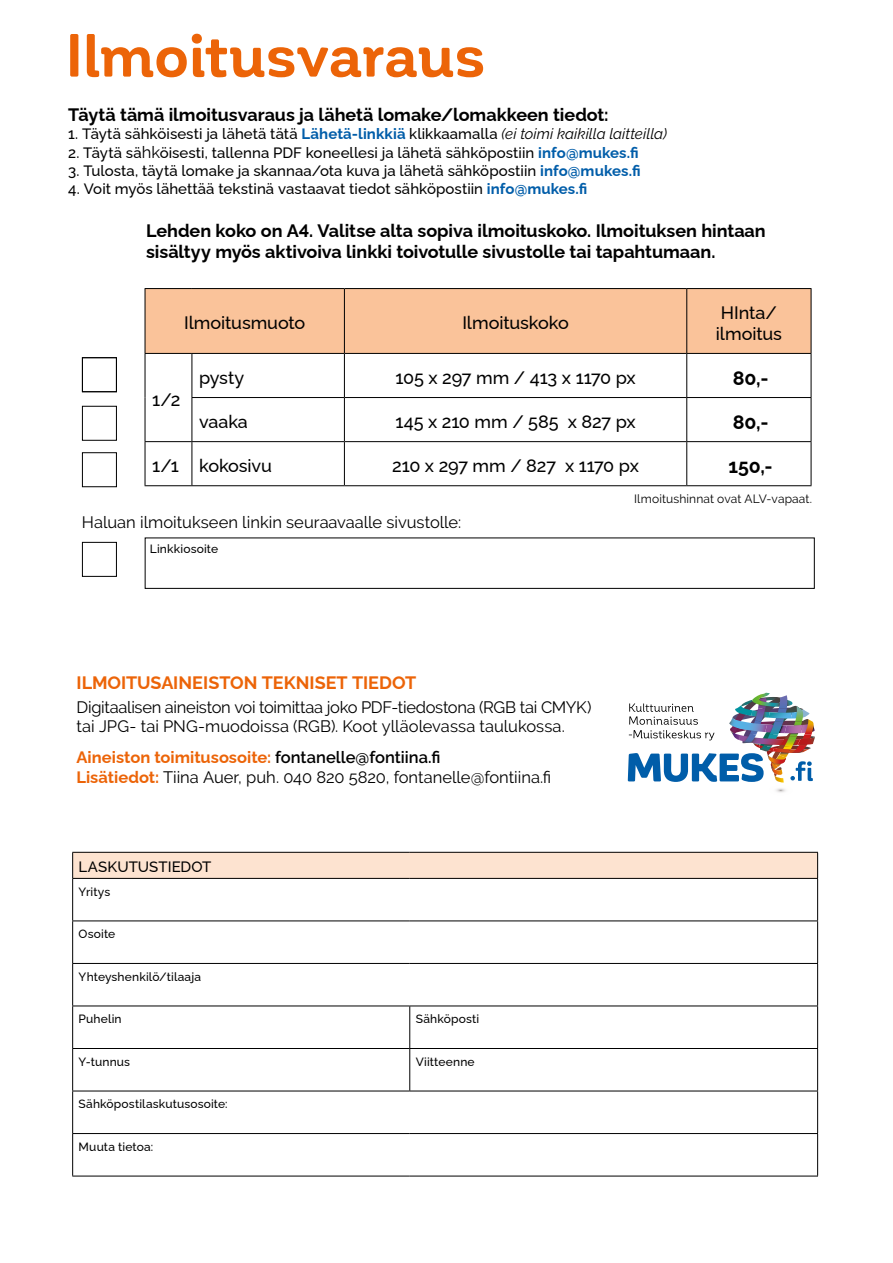
<style>
.page{position:relative;width:893px;height:1263px;background:#fff}
.page>*{position:absolute;margin:0;border:0;box-sizing:border-box;transform-origin:0 0}
.t1{font:700 60px "Corporative Soft";letter-spacing:-.01em;color:#ec6408}
.Leipis{font:700 19.5px "Raleway";letter-spacing:-.005em;color:#000}
.Leipis-2{font:700 18px/21px "Raleway";color:#000}
.Leipis-3{font:500 18px/21.6px "Raleway";letter-spacing:-.005em;color:#000}
.Leipis_A{font:700 18px "Raleway";color:#ec6408}
.Leipis_A-2{font:16.5px/19.8px "Raleway";letter-spacing:-.005em;color:#000}
.Leipis_A-3{font:500 15px "Raleway";letter-spacing:.005em;color:#000}
.Leipis-4{font:500 15px "Raleway";letter-spacing:.005em;color:#000}
.Leipis-5{font:500 12px "Raleway";letter-spacing:.015em;color:#000}
.Leipis-6{font:12px "Raleway";letter-spacing:.01em;color:#000}
.s1{font-weight:700;color:#005da9}
.s2{font-weight:400;font-style:italic}
.s3{font-weight:400;font-size:16.5px}
.s4{font-weight:700;color:#ec6408}
.s5{font-weight:600}
</style>
<div class="page">
<div style="left:146px;top:289px;width:665px;height:64px;background:#fac39a"></div>
<hr style="left:145px;top:288px;width:47px;height:1px;background:#000">
<hr style="left:145px;top:289px;width:1px;height:64px;background:#000">
<hr style="left:192px;top:288px;width:152px;height:1px;background:#000">
<hr style="left:344px;top:288px;width:343px;height:1px;background:#000">
<hr style="left:344px;top:289px;width:1px;height:64px;background:#000">
<hr style="left:687px;top:288px;width:124px;height:1px;background:#000">
<hr style="left:686px;top:289px;width:1px;height:64px;background:#000">
<hr style="left:811px;top:289px;width:1px;height:64px;background:#000">
<hr style="left:145px;top:353px;width:47px;height:1px;background:#000">
<hr style="left:145px;top:354px;width:1px;height:43px;background:#000">
<hr style="left:192px;top:353px;width:152px;height:1px;background:#000">
<hr style="left:191px;top:354px;width:1px;height:43px;background:#000">
<hr style="left:344px;top:353px;width:343px;height:1px;background:#000">
<hr style="left:344px;top:354px;width:1px;height:43px;background:#000">
<hr style="left:687px;top:353px;width:124px;height:1px;background:#000">
<hr style="left:686px;top:354px;width:1px;height:43px;background:#000">
<hr style="left:811px;top:354px;width:1px;height:43px;background:#000">
<hr style="left:145px;top:397px;width:1px;height:44px;background:#000">
<hr style="left:191px;top:397px;width:153px;height:1px;background:#000">
<hr style="left:191px;top:398px;width:1px;height:43px;background:#000">
<hr style="left:344px;top:397px;width:343px;height:1px;background:#000">
<hr style="left:344px;top:398px;width:1px;height:43px;background:#000">
<hr style="left:687px;top:397px;width:124px;height:1px;background:#000">
<hr style="left:686px;top:398px;width:1px;height:43px;background:#000">
<hr style="left:811px;top:398px;width:1px;height:43px;background:#000">
<hr style="left:145px;top:441px;width:47px;height:1px;background:#000">
<hr style="left:145px;top:442px;width:1px;height:43px;background:#000">
<hr style="left:192px;top:441px;width:152px;height:1px;background:#000">
<hr style="left:191px;top:442px;width:1px;height:43px;background:#000">
<hr style="left:344px;top:441px;width:343px;height:1px;background:#000">
<hr style="left:344px;top:442px;width:1px;height:43px;background:#000">
<hr style="left:687px;top:441px;width:124px;height:1px;background:#000">
<hr style="left:686px;top:442px;width:1px;height:43px;background:#000">
<hr style="left:811px;top:442px;width:1px;height:43px;background:#000">
<hr style="left:145px;top:485px;width:47px;height:1px;background:#000">
<hr style="left:192px;top:485px;width:152px;height:1px;background:#000">
<hr style="left:344px;top:485px;width:343px;height:1px;background:#000">
<hr style="left:687px;top:485px;width:124px;height:1px;background:#000">
<div style="left:145px;top:537px;width:670px;height:52px;border:1px solid #000"></div>
<div style="left:82px;top:357px;width:35px;height:35px;border:1px solid #000"></div>
<div style="left:82px;top:406px;width:35px;height:35px;border:1px solid #000"></div>
<div style="left:82px;top:452px;width:35px;height:35px;border:1px solid #000"></div>
<div style="left:82px;top:542px;width:35px;height:35px;border:1px solid #000"></div>
<img style="left:628px;top:693px;width:187px;height:100px">
<div style="left:73px;top:852px;width:745px;height:26px;background:#fde3d0"></div>
<hr style="left:72px;top:852px;width:338px;height:1px;background:#000">
<svg style="left:72px;top:853px;width:1px;height:25px"></svg>
<hr style="left:410px;top:852px;width:408px;height:1px;background:#000">
<svg style="left:817px;top:853px;width:1px;height:25px"></svg>
<hr style="left:72px;top:878px;width:338px;height:1px;background:#000">
<hr style="left:72px;top:879px;width:1px;height:41px;background:#000">
<hr style="left:410px;top:878px;width:408px;height:1px;background:#000">
<hr style="left:817px;top:879px;width:1px;height:41px;background:#000">
<hr style="left:72px;top:920px;width:338px;height:1px;background:#000">
<hr style="left:72px;top:921px;width:1px;height:42px;background:#000">
<hr style="left:410px;top:920px;width:408px;height:1px;background:#000">
<hr style="left:817px;top:921px;width:1px;height:42px;background:#000">
<hr style="left:72px;top:963px;width:338px;height:1px;background:#000">
<hr style="left:72px;top:964px;width:1px;height:41px;background:#000">
<hr style="left:410px;top:963px;width:408px;height:1px;background:#000">
<hr style="left:817px;top:964px;width:1px;height:41px;background:#000">
<hr style="left:72px;top:1005px;width:338px;height:1px;background:#000">
<hr style="left:72px;top:1006px;width:1px;height:42px;background:#000">
<hr style="left:410px;top:1005px;width:408px;height:1px;background:#000">
<hr style="left:409px;top:1006px;width:1px;height:42px;background:#000">
<hr style="left:817px;top:1006px;width:1px;height:42px;background:#000">
<hr style="left:72px;top:1048px;width:338px;height:1px;background:#000">
<hr style="left:72px;top:1049px;width:1px;height:42px;background:#000">
<hr style="left:410px;top:1048px;width:408px;height:1px;background:#000">
<hr style="left:409px;top:1049px;width:1px;height:42px;background:#000">
<hr style="left:817px;top:1049px;width:1px;height:42px;background:#000">
<hr style="left:72px;top:1091px;width:338px;height:1px;background:#000">
<hr style="left:72px;top:1091px;width:1px;height:42px;background:#000">
<hr style="left:410px;top:1091px;width:408px;height:1px;background:#000">
<hr style="left:817px;top:1091px;width:1px;height:42px;background:#000">
<hr style="left:72px;top:1133px;width:338px;height:1px;background:#000">
<hr style="left:72px;top:1134px;width:1px;height:42px;background:#000">
<hr style="left:410px;top:1133px;width:408px;height:1px;background:#000">
<hr style="left:817px;top:1134px;width:1px;height:42px;background:#000">
<hr style="left:72px;top:1176px;width:338px;height:1px;background:#000">
<hr style="left:410px;top:1176px;width:408px;height:1px;background:#000">
<p class="t1" style="left:65px;top:23px;width:422px">Ilmoitusvaraus</p>
<p class="Leipis-2" style="left:68px;top:102px;width:542px">Täytä tämä ilmoitusvaraus ja lähetä lomake/lomakkeen tiedot:</p>
<p class="Leipis_A-3" style="left:68px;top:121px;width:600px">1. Täytä sähköisesti ja lähetä tätä <span class="s1">Lähetä-linkkiä</span> klikkaamalla <span class="s2">(ei toimi kaikilla laitteilla)</span></p>
<p class="Leipis_A-3" style="left:68px;top:141px;width:572px">2. Täytä sä<span class="s3">hk</span>öisesti, tallenna PDF koneellesi ja lähetä sähköpostiin <span class="s1">info@mukes.fi</span></p>
<p class="Leipis_A-3" style="left:68px;top:159px;width:574px">3. Tulosta, täytä lomake ja skannaa/ota kuva ja lähetä sähköpostiin <span class="s1">info@mukes.fi</span></p>
<p class="Leipis_A-3" style="left:68px;top:177px;width:521px">4. Voit myös lähettää tekstinä vastaavat tiedot sähköpostiin <span class="s1">info@mukes.fi</span></p>
<p class="Leipis-2" style="left:146px;top:218px;width:621px">Lehden koko on A4. Valitse alta sopiva ilmoituskoko. Ilmoituksen hintaan sisältyy myös aktivoiva linkki toivotulle sivustolle tai tapahtumaan.</p>
<p class="Leipis-3" style="left:184px;top:310px;width:123px">Ilmoitusmuoto</p>
<p class="Leipis-3" style="left:462px;top:310px;width:108px">Ilmoituskoko</p>
<p class="Leipis-3" style="left:716px;top:299px;width:68px">HInta/ ilmoitus</p>
<p class="Leipis-3" style="left:152px;top:387px;width:30px">1/2</p>
<p class="Leipis-3" style="left:199px;top:365px;width:47px">pysty</p>
<p class="Leipis-3" style="left:395px;top:365px;width:242px">105 x 297 mm / 413 x 1170 px</p>
<p class="Leipis" style="left:733px;top:362px;width:37px">80,-</p>
<p class="Leipis-3" style="left:199px;top:409px;width:50px">vaaka</p>
<p class="Leipis-3" style="left:395px;top:409px;width:242px">145 x 210 mm / 585 x 827 px</p>
<p class="Leipis" style="left:733px;top:406px;width:37px">80,-</p>
<p class="Leipis-3" style="left:152px;top:453px;width:28px">1/1</p>
<p class="Leipis-3" style="left:199px;top:453px;width:74px">kokosivu</p>
<p class="Leipis-3" style="left:392px;top:453px;width:248px">210 x 297 mm / 827 x 1170 px</p>
<p class="Leipis" style="left:728px;top:450px;width:46px">150,-</p>
<p class="Leipis_A-2" style="left:82px;top:512px;width:381px">Haluan ilmoitukseen linkin seuraavaalle sivustolle:</p>
<p class="Leipis-5" style="left:150px;top:539px;width:70px">Linkkiosoite</p>
<p class="Leipis-6" style="left:634px;top:492px;width:179px">Ilmoitushinnat ovat ALV-vapaat.</p>
<p class="Leipis_A" style="left:76px;top:668px;width:341px">ILMOITUSAINEISTON TEKNISET TIEDOT</p>
<p class="Leipis_A-2" style="left:76px;top:697px;width:516px">Digitaalisen aineiston voi toimittaa joko PDF-tiedostona (RGB tai CMYK) tai JPG- tai PNG-muodoissa (RGB). Koot ylläolevassa taulukossa.</p>
<p class="Leipis_A-2" style="left:76px;top:747px;width:476px"><span class="s4">Aineiston toimitusosoite:</span> <span class="s5">fontanelle@fontiina.fi<br></span><span class="s4">Lisätiedot:</span> Tiina Auer, puh. 040 820 5820, fontanelle@fontiina.fi</p>
<p class="Leipis-4" style="left:79px;top:855px;width:134px">LASKUTUSTIEDOT</p>
<p class="Leipis-5" style="left:79px;top:882px;width:33px">Yritys</p>
<p class="Leipis-5" style="left:79px;top:924px;width:38px">Osoite</p>
<p class="Leipis-5" style="left:79px;top:967px;width:124px">Yhteyshenkilö/tilaaja</p>
<p class="Leipis-5" style="left:79px;top:1009px;width:45px">Puhelin</p>
<p class="Leipis-5" style="left:416px;top:1009px;width:65px">Sähköposti</p>
<p class="Leipis-5" style="left:79px;top:1052px;width:53px">Y-tunnus</p>
<p class="Leipis-5" style="left:416px;top:1052px;width:60px">Viitteenne</p>
<p class="Leipis-5" style="left:79px;top:1094px;width:151px">Sähköpostilaskutusosoite:</p>
<p class="Leipis-5" style="left:79px;top:1137px;width:76px">Muuta tietoa:</p>
</div>
